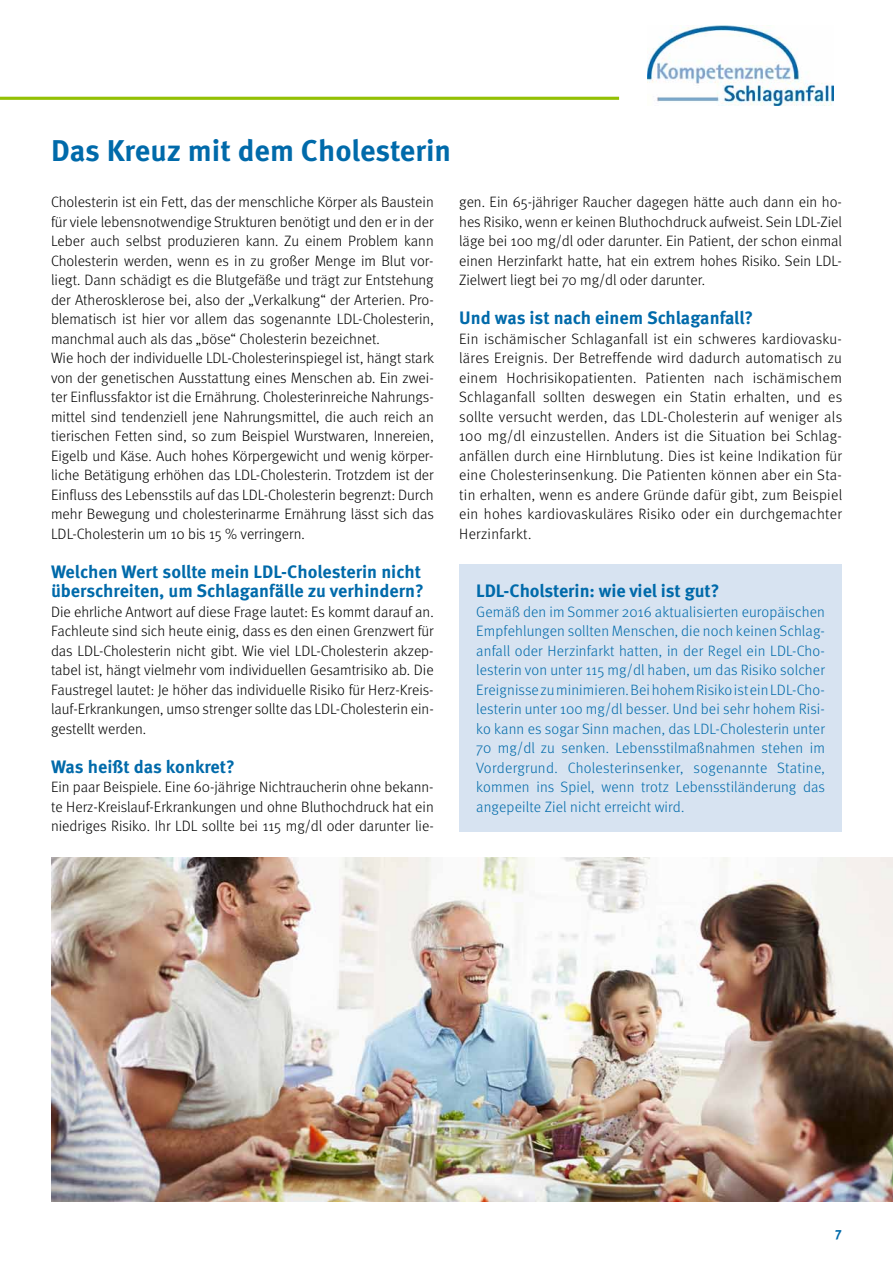
<style>
.page{position:relative;width:893px;height:1263px;background:#fff}
.page>*{position:absolute;margin:0;border:0;box-sizing:border-box;transform-origin:0 0}
.t1{font:700 30px "Meta Pro";color:#006aaa}
.t2{font:700 18px/19.5px "Meta Pro";letter-spacing:-.005em;color:#006aaa}
.t3{font:300 15px/19.5px "Meta OT";color:#000;text-align:justify}
.t4{font:300 15px/19.5px "Meta OT";letter-spacing:.01em;color:#006aaa;text-align:justify}
.t5{font:700 13.5px "Meta Pro";color:#006aaa}
</style>
<div class="page">
<hr style="left:0;top:97px;width:619px;height:3px;background:#93c004">
<img style="left:648px;top:25px;width:185px;height:80px">
<div style="left:459px;top:564px;width:383px;height:268px;background:#d7e3f1"></div>
<img style="left:51px;top:857px;width:842px;height:345px">
<h1 class="t1" style="left:51px;top:131px;width:402px">Das Kreuz mit dem Cholesterin</h1>
<p class="t3" style="left:51px;top:192px;width:385px;text-align:left">Cholesterin ist ein Fett, das der menschliche Körper als Baustein für viele lebensnotwendige Strukturen benötigt und den er in der Leber auch selbst produzieren kann. Zu einem Problem kann Cholesterin werden, wenn es in zu großer Menge im Blut vor&shy;liegt. Dann schädigt es die Blutgefäße und trägt zur Entstehung der Atherosklerose bei, also der „Verkalkung“ der Arterien. Pro&shy;blematisch ist hier vor allem das sogenannte LDL-Cholesterin, manchmal auch als das „böse“ Cholesterin bezeichnet.<br>Wie hoch der individuelle LDL-Cholesterinspiegel ist, hängt stark von der genetischen Ausstattung eines Menschen ab. Ein zwei&shy;ter Einflussfaktor ist die Ernährung. Cholesterinreiche Nahrungs&shy;mittel sind tendenziell jene Nahrungsmittel, die auch reich an tierischen Fetten sind, so zum Beispiel Wurstwaren, Innereien, Eigelb und Käse. Auch hohes Körpergewicht und wenig körper&shy;liche Betätigung erhöhen das LDL-Cholesterin. Trotzdem ist der Einfluss des Lebensstils auf das LDL-Cholesterin begrenzt: Durch mehr Bewegung und cholesterinarme Ernährung lässt sich das LDL-Cholesterin um 10 bis 15 % verringern.</p>
<p class="t2" style="left:51px;top:562px;width:374px">Welchen Wert sollte mein LDL-Cholesterin nicht überschreiten, um Schlaganfälle zu verhindern?</p>
<p class="t3" style="left:51px;top:602px;width:384px">Die ehrliche Antwort auf diese Frage lautet: Es kommt darauf an.<br>Fachleute sind sich heute einig, dass es den einen Grenzwert für das LDL-Cholesterin nicht gibt. Wie viel LDL-Cholesterin akzep&shy;tabel ist, hängt vielmehr vom individuellen Gesamtrisiko ab. Die Faustregel lautet: Je höher das individuelle Risiko für Herz-Kreis&shy;lauf-Erkrankungen, umso strenger sollte das LDL-Cholesterin ein&shy;gestellt werden.</p>
<p class="t2" style="left:51px;top:757px;width:185px">Was heißt das konkret?</p>
<p class="t3" style="left:51px;top:777px;width:384px">Ein paar Beispiele. Eine 60-jährige Nichtraucherin ohne bekann&shy;te Herz-Kreislauf-Erkrankungen und ohne Bluthochdruck hat ein niedriges Risiko. Ihr LDL sollte bei 115 mg/dl oder darunter lie-</p>
<p class="t3" style="left:459px;top:192px;width:384px">gen. Ein 65-jähriger Raucher dagegen hätte auch dann ein ho&shy;hes Risiko, wenn er keinen Bluthochdruck aufweist. Sein LDL-Ziel läge bei 100 mg/dl oder darunter. Ein Patient, der schon einmal einen Herzinfarkt hatte, hat ein extrem hohes Risiko. Sein LDL-Zielwert liegt bei 70 mg/dl oder darunter.</p>
<p class="t2" style="left:459px;top:308px;width:296px">Und was ist nach einem Schlaganfall?</p>
<p class="t3" style="left:459px;top:329px;width:384px">Ein ischämischer Schlaganfall ist ein schweres kardiovasku&shy;läres Ereignis. Der Betreffende wird dadurch automatisch zu einem Hochrisikopatienten. Patienten nach ischämischem Schlaganfall sollten deswegen ein Statin erhalten, und es sollte versucht werden, das LDL-Cholesterin auf weniger als 100 mg/dl einzustellen. Anders ist die Situation bei Schlag&shy;anfällen durch eine Hirnblutung. Dies ist keine Indikation für eine Cholesterinsenkung. Die Patienten können aber ein Sta&shy;tin erhalten, wenn es andere Gründe dafür gibt, zum Beispiel ein hohes kardiovaskuläres Risiko oder ein durchgemachter Herzinfarkt.</p>
<p class="t2" style="left:476px;top:581px;width:245px">LDL-Cholsterin: wie viel ist gut?</p>
<p class="t4" style="left:476px;top:602px;width:350px">Gemäß den im Sommer 2016 aktualisierten europäischen Empfehlungen sollten Menschen, die noch keinen Schlag&shy;anfall oder Herzinfarkt hatten, in der Regel ein LDL-Cho&shy;lesterin von unter 115 mg/dl haben, um das Risiko solcher Ereignisse zu minimieren. Bei hohem Risiko ist ein LDL-Cho&shy;lesterin unter 100 mg/dl besser. Und bei sehr hohem Risi&shy;ko kann es sogar Sinn machen, das LDL-Cholesterin unter 70 mg/dl zu senken. Lebensstilmaßnahmen stehen im Vordergrund. Cholesterinsenker, sogenannte Statine, kommen ins Spiel, wenn trotz Lebensstiländerung das angepeilte Ziel nicht erreicht wird.</p>
<p class="t5" style="left:835px;top:1224px;width:8px">7</p>
</div>
